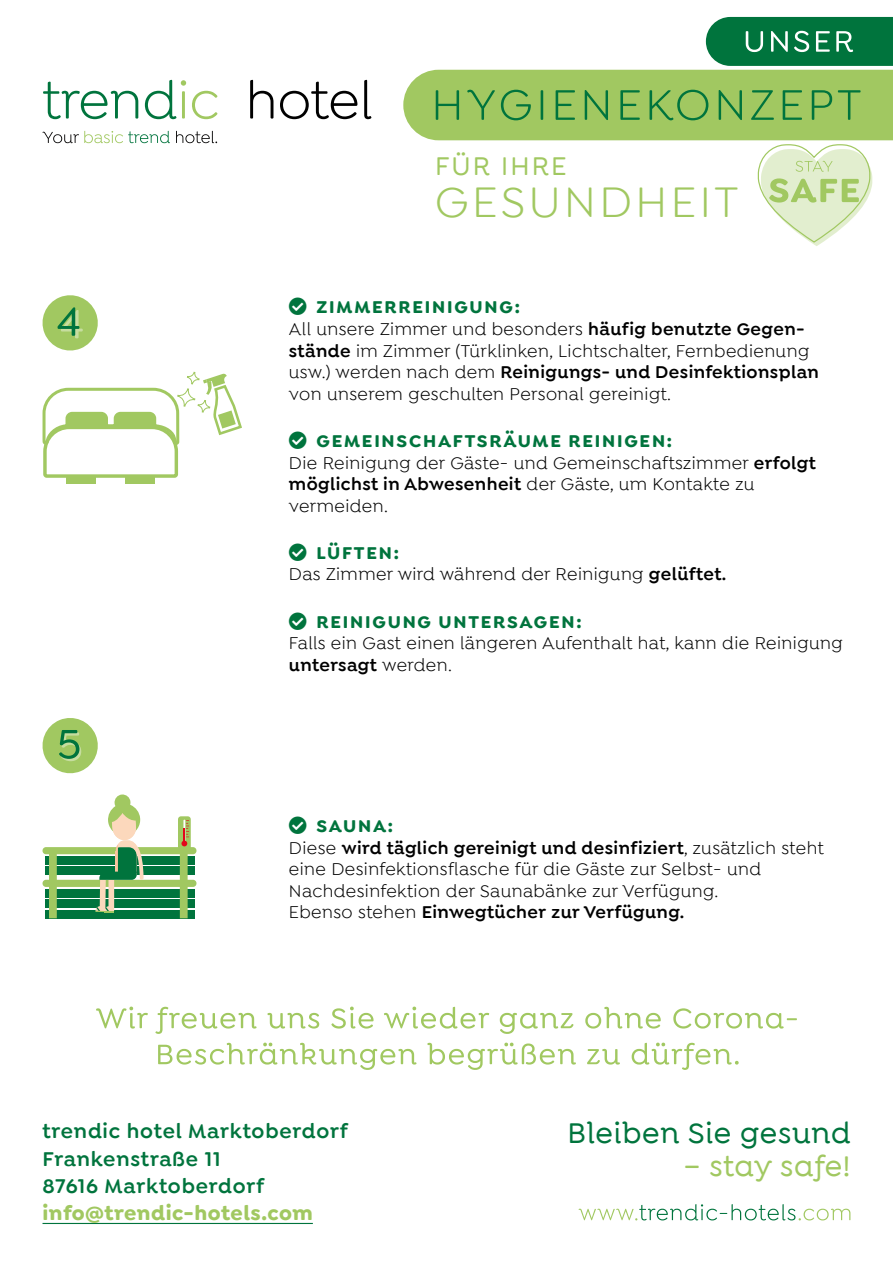
<style>
.page{position:relative;width:893px;height:1263px;background:#fff}
.page>*{position:absolute;margin:0;border:0;box-sizing:border-box;transform-origin:0 0}
.t1{font:45px "Isidora Soft";letter-spacing:.08em;color:#a1c861}
.t2{font:500 30px "Isidora Soft Alt";letter-spacing:.025em;color:#00743d}
.t3{font:500 30px "Isidora Soft Alt";letter-spacing:.02em;color:#a1c861}
.t4{font:500 27px "Isidora Soft";letter-spacing:.08em;color:#a1c861}
.t5{font:600 21px "Isidora Soft";letter-spacing:.04em;color:#00743d}
.t6{font:700 21px "Isidora Soft";letter-spacing:.025em;color:#a1c861}
.t7{font:18px/21.6px "Isidora Soft";letter-spacing:.025em;color:#000}
.s1{color:#00743d}
.s2{font-weight:700;color:#00743d}
.s3{font-weight:600}
</style>
<div class="page">
<svg style="left:403px;top:17px;width:490px;height:229px"></svg>
<svg style="left:43px;top:81px;width:95px;height:38px"></svg>
<svg style="left:145px;top:80px;width:41px;height:39px"></svg>
<svg style="left:192px;top:91px;width:25px;height:28px"></svg>
<svg style="left:250px;top:80px;width:23px;height:39px"></svg>
<svg style="left:280px;top:81px;width:77px;height:38px"></svg>
<svg style="left:364px;top:80px;width:7px;height:39px"></svg>
<svg style="left:43px;top:131px;width:127px;height:12px"></svg>
<svg style="left:176px;top:131px;width:41px;height:12px"></svg>
<svg style="left:42px;top:387px;width:139px;height:97px"></svg>
<svg style="left:203px;top:373px;width:39px;height:63px"></svg>
<div style="left:177px;top:388px;width:18px;height:19px;border:1px solid #a1c861;border-radius:7px"></div>
<div style="left:187px;top:372px;width:12px;height:12px;border:1px solid #a1c861;border-radius:5px"></div>
<div style="left:198px;top:400px;width:12px;height:12px;border:1px solid #a1c861;border-radius:5px"></div>
<svg style="left:42px;top:295px;width:56px;height:56px"></svg>
<svg style="left:43px;top:794px;width:153px;height:124px"></svg>
<svg style="left:42px;top:718px;width:56px;height:56px"></svg>
<hr style="left:43px;top:1223px;width:270px;height:1px;background:#00743d">
<svg style="left:579px;top:1204px;width:271px;height:16px"></svg>
<svg style="left:158px;top:1042px;width:581px;height:28px"></svg>
<svg style="left:96px;top:1006px;width:701px;height:28px"></svg>
<p class="t4" style="left:435px;top:150px;width:133px">FÜR IHRE</p>
<p class="t1" style="left:435px;top:177px;width:305px">GESUNDHEIT</p>
<p class="t7" style="left:289px;top:297px;width:531px"><span class="s1">●</span> <span class="s2">ZIMMERREINIGUNG:<br></span>All unsere Zimmer und besonders <span class="s3">häufig benutzte Gegen&shy;stände</span> im Zimmer (Türklinken, Lichtschalter, Fernbedienung usw.) werden nach dem <span class="s3">Reinigungs- und Desinfektionsplan </span>von unserem geschulten Personal gereinigt.</p>
<p class="t7" style="left:289px;top:430px;width:528px"><span class="s1">●</span> <span class="s2">GEMEINSCHAFTSRÄUME REINIGEN:<br></span>Die Reinigung der Gäste- und Gemeinschaftszimmer <span class="s3">erfolgt möglichst in Abwesenheit</span> der Gäste, um Kontakte zu vermeiden.</p>
<p class="t7" style="left:289px;top:542px;width:439px"><span class="s1">●</span> <span class="s2">LÜFTEN:<br></span>Das Zimmer wird während der Reinigung <span class="s3">gelüftet.</span></p>
<p class="t7" style="left:289px;top:611px;width:555px"><span class="s1">●</span> <span class="s2">REINIGUNG UNTERSAGEN:<br></span>Falls ein Gast einen längeren Aufenthalt hat, kann die Reinigung <span class="s3">untersagt</span> werden.</p>
<p class="t7" style="left:289px;top:815px;width:536px"><span class="s1">●</span> <span class="s2">SAUNA:<br></span>Diese <span class="s3">wird täglich gereinigt und desinfiziert</span>, zusätzlich steht eine Desinfektionsflasche für die Gäste zur Selbst- und Nachdesinfektion der Saunabänke zur Verfügung.<br>Ebenso stehen <span class="s3">Einwegtücher zur Verfügung.</span></p>
<p class="t5" style="left:43px;top:1119px;width:307px">trendic hotel Marktoberdorf</p>
<p class="t5" style="left:43px;top:1146px;width:180px">Frankenstraße 11</p>
<p class="t5" style="left:43px;top:1173px;width:223px">87616 Marktoberdorf</p>
<p class="t6" style="left:43px;top:1200px;width:272px">info@trendic-hotels.com</p>
<p class="t2" style="left:567px;top:1115px;width:285px">Bleiben Sie gesund</p>
<p class="t3" style="left:684px;top:1148px;width:168px">– stay safe!</p>
</div>
